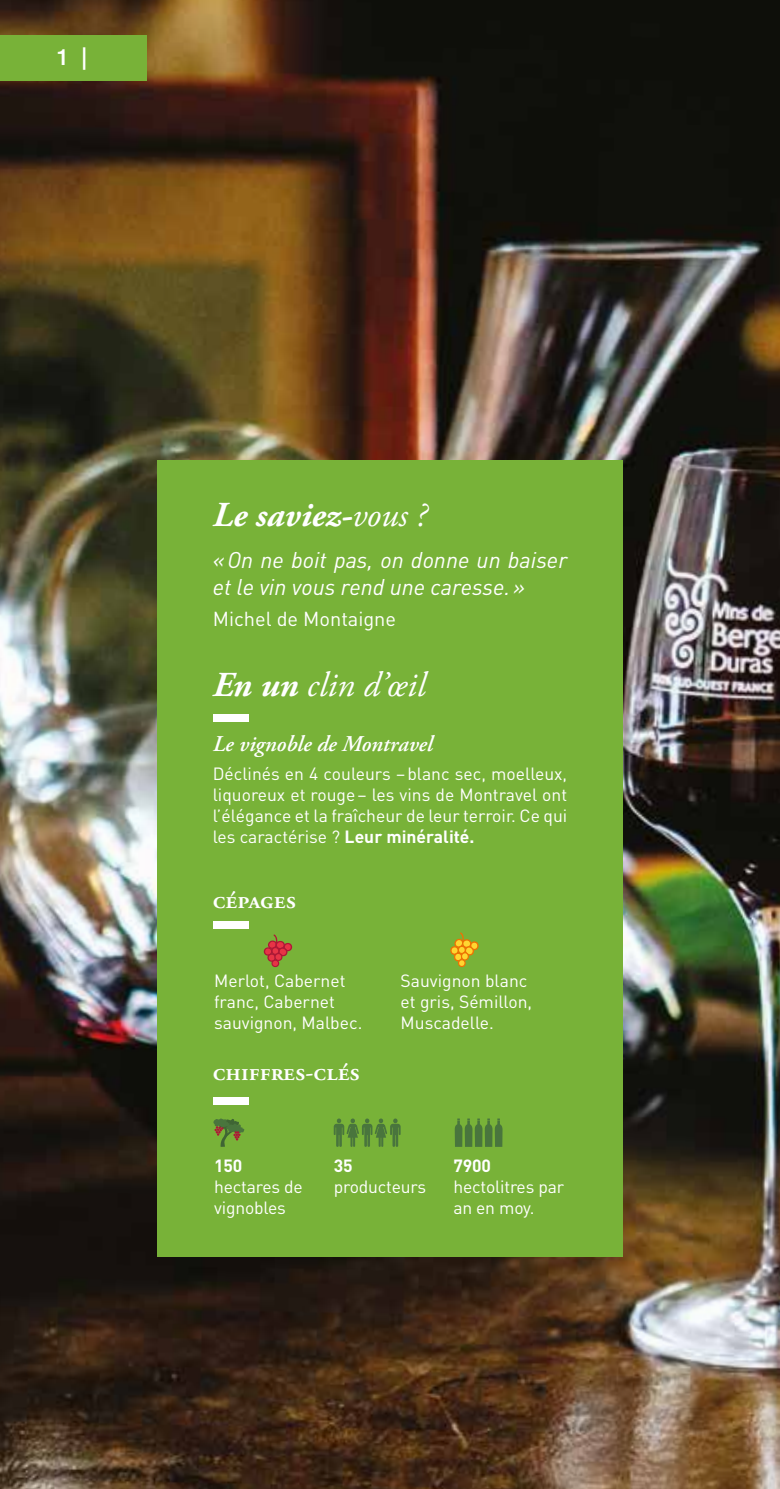
<style>
.page{position:relative;width:780px;height:1489px;background:#fff}
.page>*{position:absolute;margin:0;border:0;box-sizing:border-box;transform-origin:0 0}
.t1{font:italic 700 35px "Adobe Garamond Pro";color:#fff}
.t2{font:italic 35px "Adobe Garamond Pro";color:#fff}
.t3{font:25px "Adobe Garamond Semibold SC";color:#fff}
.t4{font:italic 22.5px/27px "DIN";color:#fff}
.t5{font:italic 600 22.5px "Adobe Garamond Pro";color:#fff}
.t6{font:500 22.5px "Helvetica Neue";color:#fff}
.t7{font:20px "DIN";color:#fff}
.t8{font:17.5px/21px "DIN";color:#fff}
.t9{font:700 17.5px "DIN";letter-spacing:-.01em;color:#fff}
.s1{font-weight:400}
.s2{font-weight:700}
</style>
<div class="page">
<img style="left:0;top:0;width:780px;height:1488px">
<div style="left:0;top:35px;width:146px;height:46px;background:#78b238"></div>
<div style="left:157px;top:460px;width:465px;height:796px;background:#78b238"></div>
<div style="left:213px;top:921px;width:36px;height:7px;background:#fff"></div>
<div style="left:213px;top:714px;width:36px;height:7px;background:#fff"></div>
<div style="left:213px;top:1097px;width:36px;height:7px;background:#fff"></div>
<svg style="left:450px;top:932px;width:29px;height:35px"></svg>
<svg style="left:263px;top:934px;width:30px;height:33px"></svg>
<svg style="left:454px;top:1118px;width:48px;height:28px"></svg>
<svg style="left:213px;top:1118px;width:31px;height:28px"></svg>
<svg style="left:334px;top:1118px;width:66px;height:28px"></svg>
<p class="t6" style="left:57px;top:44px;width:32px">1 |</p>
<h1 class="t1" style="left:213px;top:495px;width:216px">Le saviez-<span class="s1">vous ?</span></h1>
<p class="t4" style="left:213px;top:545px;width:356px">«On ne boit pas, on donne un baiser et le vin vous rend une caresse.»</p>
<p class="t7" style="left:213px;top:606px;width:185px">Michel de Montaigne</p>
<h1 class="t2" style="left:213px;top:664px;width:214px"><span class="s2">En un</span> clin d’œil</h1>
<p class="t5" style="left:213px;top:731px;width:221px">Le vignoble de Montravel</p>
<p class="t8" style="left:213px;top:762px;width:356px;text-align:justify">Déclinés en 4 couleurs –blanc sec, moelleux, liquoreux et rouge– les vins de Montravel ont l’élégance et la fraîcheur de leur terroir. Ce qui les caractérise ? <span class="s2">Leur minéralité.</span></p>
<h2 class="t3" style="left:213px;top:886px;width:85px">cépages</h2>
<p class="t8" style="left:214px;top:969px;width:150px">Merlot, Cabernet franc, Cabernet sauvignon, Malbec.</p>
<p class="t8" style="left:400px;top:969px;width:133px">Sauvignon blanc et gris, Sémillon,<br>Muscadelle.</p>
<h2 class="t3" style="left:213px;top:1058px;width:149px">chiffres-clés</h2>
<p class="t9" style="left:214px;top:1154px;width:30px">150</p>
<p class="t8" style="left:214px;top:1175px;width:90px">hectares de vignobles</p>
<p class="t9" style="left:334px;top:1154px;width:20px">35</p>
<p class="t8" style="left:334px;top:1175px;width:94px">producteurs</p>
<p class="t9" style="left:453px;top:1154px;width:39px">7900</p>
<p class="t8" style="left:453px;top:1175px;width:112px">hectolitres par an en moy.</p>
</div>
